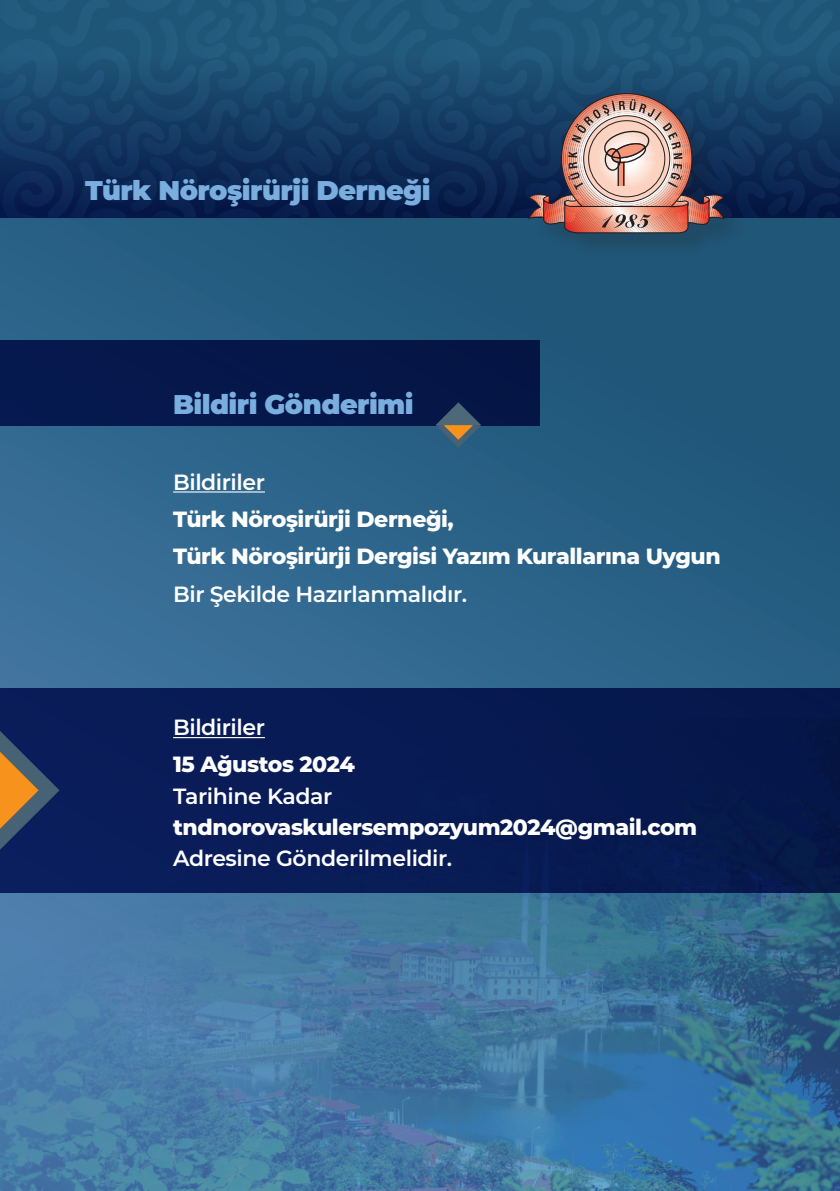
<style>
.page{position:relative;width:840px;height:1191px;background:#fff}
.page>*{position:absolute;margin:0;border:0;box-sizing:border-box;transform-origin:0 0}
.t1{font:900 27px "Montserrat";letter-spacing:-.02em;color:#79aede}
.t2{font:800 22px/37.4px "Montserrat";letter-spacing:-.02em;color:#fff}
.t3{font:600 22px "Montserrat";letter-spacing:-.02em;color:#fff}
</style>
<div class="page">
<div style="left:0;top:0;width:839px;height:1191px;background:linear-gradient(to right,#366c94,#1f5779)"></div>
<img style="left:0;top:892px;width:839px;height:299px">
<div style="left:532px;top:97px;width:215px;height:161px;background:#205373"></div>
<svg style="left:0;top:0;width:839px;height:234px;background:#284a6c"></svg>
<div style="left:0;top:340px;width:539px;height:85px;background:#05174a"></div>
<div style="left:0;top:688px;width:839px;height:204px;background:#081b54"></div>
<hr style="left:173px;top:491px;width:92px;height:1px;background:#fff">
<hr style="left:173px;top:737px;width:92px;height:1px;background:#fff">
<svg style="left:435px;top:402px;width:46px;height:46px"></svg>
<svg style="left:0;top:731px;width:59px;height:118px"></svg>
<p class="t1" style="left:85px;top:170px;width:347px">Türk Nöroşirürji Derneği</p>
<p class="t1" style="left:173px;top:384px;width:242px">Bildiri Gönderimi</p>
<p class="t3" style="left:173px;top:466px;width:93px">Bildiriler</p>
<p class="t2" style="left:173px;top:499px;width:549px">Türk Nöroşirürji Derneği,<br>Türk Nöroşirürji Dergisi Yazım Kurallarına Uygun</p>
<p class="t3" style="left:173px;top:578px;width:295px">Bir Şekilde Hazırlanmalıdır.</p>
<p class="t3" style="left:173px;top:712px;width:93px">Bildiriler</p>
<p class="t2" style="left:173px;top:744px;width:183px">15 Ağustos 2024</p>
<p class="t3" style="left:173px;top:780px;width:161px">Tarihine Kadar</p>
<p class="t2" style="left:173px;top:807px;width:525px">tndnorovaskulersempozyum2024@gmail.com</p>
<p class="t3" style="left:173px;top:843px;width:280px">Adresine Gönderilmelidir.</p>
</div>
